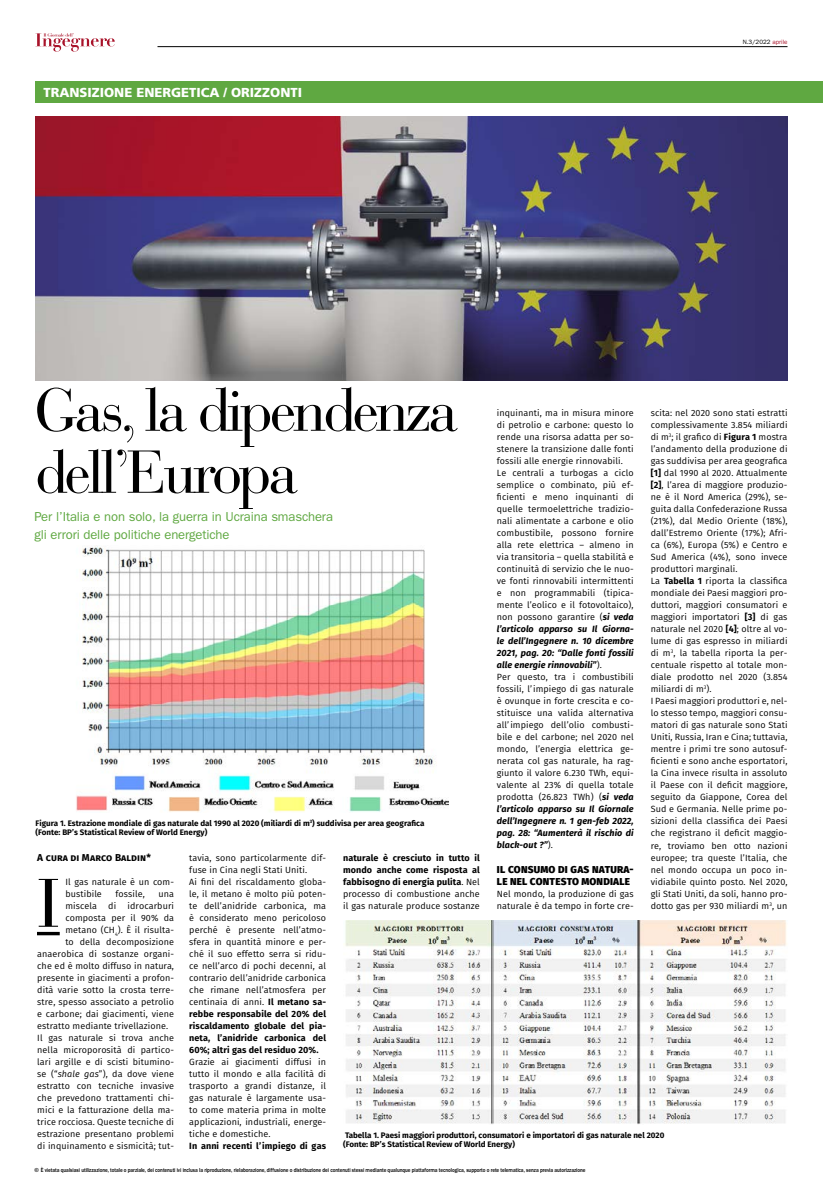
<style>
.page{position:relative;width:823px;height:1191px;background:#fff}
.page>*{position:absolute;margin:0;border:0;box-sizing:border-box;transform-origin:0 0}
.t1{font:68px "Bauer Bodoni Std";color:#000}
.t2{font:60px/62px "Bauer Bodoni Std";letter-spacing:-.06em;color:#000}
.t3{font:13px/18px "ITC Franklin Gothic Std";letter-spacing:-.01em;color:#5fa841}
.t4{font:900 13px "Frutiger";color:#fff}
.t5{font:800 10px/12px "Fira Sans";letter-spacing:.02em;color:#000}
.t6{font:700 10px "Fira Sans";letter-spacing:.01em;color:#000}
.t7{font:9px/12px "Fira Sans";letter-spacing:.01em;color:#000}
.t8{font:700 9px/12px "Fira Sans";letter-spacing:.01em;color:#000;text-align:justify}
.t9{font:700 8px/9px "Fira Sans";color:#000}
.t10{font:6.2px "ITC Franklin Gothic Std";color:#000}
.t11{font:500 6px "Franklin Gothic";letter-spacing:-.01em;color:#000}
.s1{color:#a9132a}
.s2{font-weight:700}
.s3{font-weight:700;font-style:italic}
.s4{font-weight:400}
.s5{font-style:italic}
</style>
<div class="page">
<svg style="left:35px;top:33px;width:80px;height:19px"></svg>
<hr style="left:157px;top:46px;width:630px;height:1px;background:#000">
<hr style="left:37px;top:932px;width:23px;height:3px;background:#000">
<img style="left:35px;top:116px;width:752px;height:264px">
<div style="left:35px;top:81px;width:787px;height:22px;background:#5fa841"></div>
<img style="left:76px;top:545px;width:372px;height:267px">
<img style="left:345px;top:920px;width:442px;height:204px">
<h3 class="t4" style="left:43px;top:84px;width:260px">TRANSIZIONE ENERGETICA / ORIZZONTI</h3>
<p class="t10" style="left:742px;top:38px;width:46px">N.3/2022 <span class="s1">aprile</span></p>
<h2 class="t2" style="left:34px;top:380px;width:425px">Gas, la dipendenza dell’Europa</h2>
<h3 class="t3" style="left:34px;top:508px;width:300px">Per l’Italia e non solo, la guerra in Ucraina smaschera gli errori delle politiche energetiche</h3>
<p class="t7" style="left:650px;top:407px;width:138px">scita: nel 2020 sono stati estratti complessivamente 3.854 miliardi di m<sup>3</sup>; il grafico di <span class="s2">Figura 1</span> mostra l’andamento della produzione di gas suddivisa per area geografica <span class="s2">[1]</span> dal 1990 al 2020. Attualmente <span class="s2">[2]</span>, l’area di maggiore produzio&shy;ne è il Nord America (29%), se&shy;guita dalla Confederazione Russa (21%), dal Medio Oriente (18%), dall’Estremo Oriente (17%); Afri&shy;ca (6%), Europa (5%) e Centro e<br>Sud America (4%), sono invece produttori marginali.<br>La <span class="s2">Tabella 1</span> riporta la classifica mondiale dei Paesi maggiori pro&shy;duttori, maggiori consumatori e maggiori importatori <span class="s2">[3]</span> di gas naturale nel 2020 <span class="s2">[4]</span>; oltre al vo&shy;lume di gas espresso in miliardi di m<sup>3</sup>, la tabella riporta la per&shy;centuale rispetto al totale mon&shy;diale prodotto nel 2020 (3.854 miliardi di m<sup>3</sup>).<br>I Paesi maggiori produttori e, nel&shy;lo stesso tempo, maggiori consu&shy;matori di gas naturale sono Stati<br>Uniti, Russia, Iran e Cina; tuttavia, mentre i primi tre sono autosuf&shy;ficienti e sono anche esportatori, la Cina invece risulta in assoluto il Paese con il deficit maggiore, seguito da Giappone, Corea del<br>Sud e Germania. Nelle prime po&shy;sizioni della classifica dei Paesi che registrano il deficit maggio&shy;re, troviamo ben otto nazioni europee; tra queste l’Italia, che nel mondo occupa un poco in&shy;vidiabile quinto posto. Nel 2020, gli Stati Uniti, da soli, hanno pro&shy;dotto gas per 930 miliardi m<sup>3</sup>, un</p>
<p class="t7" style="left:496px;top:407px;width:138px">inquinanti, ma in misura minore di petrolio e carbone: questo lo rende una risorsa adatta per so&shy;stenere la transizione dalle fonti fossili alle energie rinnovabili.<br>Le centrali a turbogas a ciclo semplice o combinato, più ef&shy;ficienti e meno inquinanti di quelle termoelettriche tradizio&shy;nali alimentate a carbone e olio combustibile, possono fornire alla rete elettrica – almeno in via transitoria – quella stabilità e continuità di servizio che le nuo&shy;ve fonti rinnovabili intermittenti e non programmabili (tipica&shy;mente l’eolico e il fotovoltaico), non possono garantire (<span class="s3">si veda l’articolo apparso su Il Giorna&shy;le dell’Ingegnere n. 10 dicembre<br>2021, pag. 20: “Dalle fonti fossili alle energie rinnovabili”</span>).<br>Per questo, tra i combustibili fossili, l’impiego di gas naturale è ovunque in forte crescita e co&shy;stituisce una valida alternativa all’impiego dell’olio combusti&shy;bile e del carbone; nel 2020 nel mondo, l’energia elettrica ge&shy;nerata col gas naturale, ha rag&shy;giunto il valore 6.230 TWh, equi&shy;valente al 23% di quella totale prodotta (26.823 TWh) (<span class="s3">si veda l’articolo apparso su Il Giornale dell’Ingegnere n. 1 gen-feb 2022, pag. 28: “Aumenterà il rischio di black-out ?”</span>).</p>
<p class="t5" style="left:496px;top:862px;width:138px">IL CONSUMO DI GAS NATURA-<br>LE NEL CONTESTO MONDIALE</p>
<p class="t7" style="left:496px;top:887px;width:138px">Nel mondo, la produzione di gas naturale è da tempo in forte cre-</p>
<p class="t9" style="left:35px;top:818px;width:390px">Figura 1. Estrazione mondiale di gas naturale dal 1990 al 2020 (miliardi di m<sup>3</sup>) suddivisa per area geografica (Fonte: BP’s Statistical Review of World Energy)</p>
<p class="t8" style="left:343px;top:850px;width:138px">naturale è cresciuto in tutto il mondo anche come risposta al fabbisogno di energia pulita<span class="s4">. Nel processo di combustione anche il gas naturale produce sostanze</span></p>
<p class="t6" style="left:37px;top:848px;width:115px">A cura di Marco Baldin*</p>
<p class="t7" style="left:65px;top:875px;width:110px">Il gas naturale è un com&shy;bustibile</p>
<p class="t7" style="left:189px;top:851px;width:138px">tavia, sono particolarmente dif&shy;fuse in Cina negli Stati Uniti.<br>Ai fini del riscaldamento globa&shy;le, il metano è molto più poten&shy;te dell’anidride carbonica, ma è considerato meno pericoloso perché è presente nell’atmo&shy;sfera in quantità minore e per&shy;ché il suo effetto serra si ridu&shy;ce nell’arco di pochi decenni, al contrario dell’anidride carbonica che rimane nell’atmosfera per centinaia di anni. <span class="s2">Il metano sa&shy;rebbe responsabile del 20% del riscaldamento globale del pia&shy;neta, l’anidride carbonica del<br>60%; altri gas del residuo 20%.</span></p>
<p class="t7" style="left:189px;top:1055px;width:138px;text-align:justify">Grazie ai giacimenti diffusi in tutto il mondo e alla facilità di trasporto a grandi distanze, il gas naturale è largamente usa&shy;to come materia prima in molte applicazioni, industriali, energe&shy;tiche e domestiche.</p>
<p class="t8" style="left:189px;top:1138px;width:138px">In anni recenti l’impiego di gas</p>
<h1 class="t1" style="left:37px;top:862px;width:24px">I</h1>
<p class="t7" style="left:115px;top:887px;width:31px">fossile,</p>
<p class="t7" style="left:158px;top:887px;width:17px">una</p>
<p class="t7" style="left:65px;top:899px;width:33px">miscela</p>
<p class="t7" style="left:108px;top:899px;width:9px">di</p>
<p class="t7" style="left:127px;top:899px;width:48px">idrocarburi</p>
<p class="t7" style="left:65px;top:911px;width:110px">composta per il 90% da</p>
<p class="t7" style="left:65px;top:923px;width:110px">metano (CH<sub>4</sub>). È il risulta-</p>
<p class="t7" style="left:65px;top:935px;width:110px">to della decomposizione</p>
<p class="t7" style="left:37px;top:947px;width:138px">anaerobica di sostanze organi-</p>
<p class="t7" style="left:37px;top:959px;width:138px">che ed è molto diffuso in natura,</p>
<p class="t7" style="left:37px;top:971px;width:138px">presente in giacimenti a profon-</p>
<p class="t7" style="left:37px;top:983px;width:138px">dità varie sotto la crosta terre-</p>
<p class="t7" style="left:37px;top:995px;width:138px">stre, spesso associato a petrolio</p>
<p class="t7" style="left:37px;top:1007px;width:138px">e carbone; dai giacimenti, viene</p>
<p class="t7" style="left:37px;top:1019px;width:132px">estratto mediante trivellazione.</p>
<p class="t7" style="left:37px;top:1031px;width:138px">Il gas naturale si trova anche</p>
<p class="t7" style="left:37px;top:1043px;width:138px">nella microporosità di partico-</p>
<p class="t7" style="left:37px;top:1055px;width:138px">lari argille e di scisti bitumino-</p>
<p class="t7" style="left:37px;top:1067px;width:138px">se (“<span class="s5">shale gas</span>”), da dove viene</p>
<p class="t7" style="left:37px;top:1079px;width:138px">estratto con tecniche invasive</p>
<p class="t7" style="left:37px;top:1091px;width:138px">che prevedono trattamenti chi-</p>
<p class="t7" style="left:37px;top:1103px;width:138px">mici e la fatturazione della ma-</p>
<p class="t7" style="left:37px;top:1115px;width:138px">trice rocciosa. Queste tecniche di</p>
<p class="t7" style="left:37px;top:1127px;width:138px">estrazione presentano problemi</p>
<p class="t7" style="left:37px;top:1139px;width:138px">di inquinamento e sismicità; tut-</p>
<p class="t9" style="left:343px;top:1130px;width:322px">Tabella 1. Paesi maggiori produttori, consumatori e importatori di gas naturale nel 2020 (Fonte: BP’s Statistical Review of World Energy)</p>
<p class="t11" style="left:35px;top:1166px;width:552px">© È vietata qualsiasi utilizzazione, totale o parziale, dei contenuti ivi inclusa la riproduzione, rielaborazione, diffusione o distribuzione dei contenuti stessi mediante qualunque piattaforma tecnologica, supporto o rete telematica, senza previa autorizzazione</p>
</div>
